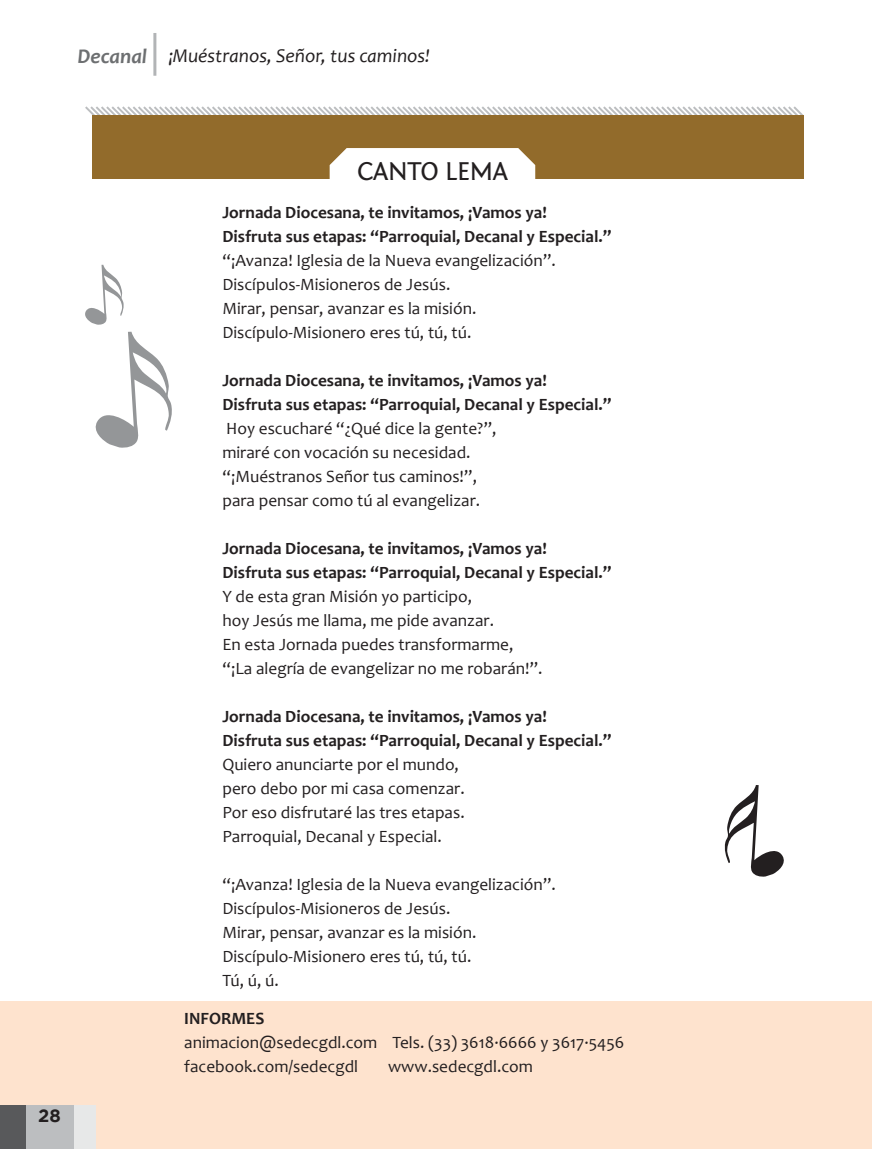
<style>
.page{position:relative;width:872px;height:1149px;background:#fff}
.page>*{position:absolute;margin:0;border:0;box-sizing:border-box;transform-origin:0 0}
.t1{font:27px "Fontin Sans";color:#231f20}
.t2{font:italic 19.5px "Candara";color:#231f20}
.t3{font:700 18px "Gotham";color:#231f20}
.t4{font:17.25px/24px "Candara";color:#231f20}
.t5{font:700 17.25px/24px "Candara";color:#231f20}
.s1{font-weight:700;font-size:21px;color:#6d6f71}
</style>
<div class="page">
<hr style="left:153px;top:33px;width:3px;height:43px;background:#b2b4b6">
<div style="left:0;top:1001px;width:872px;height:147px;background:#fee3ce"></div>
<svg style="left:85px;top:106px;width:718px;height:9px"></svg>
<div style="left:92px;top:115px;width:712px;height:64px;background:#926b2b"></div>
<svg style="left:330px;top:148px;width:205px;height:31px;background:#faf8f5"></svg>
<svg style="left:724px;top:785px;width:60px;height:91px"></svg>
<svg style="left:85px;top:265px;width:39px;height:60px"></svg>
<svg style="left:95px;top:331px;width:77px;height:117px"></svg>
<div style="left:0;top:1105px;width:96px;height:43px;background:#e7e8e8"></div>
<div style="left:0;top:1105px;width:74px;height:43px;background:#bcbec0"></div>
<div style="left:0;top:1105px;width:25px;height:43px;background:#58595b"></div>
<p class="t2" style="left:78px;top:43px;width:354px"><span class="s1">Decanal</span> ¡Muéstranos, Señor, tus caminos!</p>
<p class="t3" style="left:38px;top:1105px;width:24px">28</p>
<h1 class="t1" style="left:357px;top:156px;width:34px">CANTO</h1>
<h1 class="t1" style="left:445px;top:156px;width:30px">LEMA</h1>
<p class="t5" style="left:222px;top:200px;width:390px">Jornada Diocesana, te invitamos, ¡Vamos ya!<br>Disfruta sus etapas: “Parroquial, Decanal y Especial.”</p>
<p class="t4" style="left:222px;top:248px;width:335px">“¡Avanza! Iglesia de la Nueva evangelización”.<br>Discípulos-Misioneros de Jesús.<br>Mirar, pensar, avanzar es la misión.<br>Discípulo-Misionero eres tú, tú, tú.</p>
<p class="t5" style="left:222px;top:368px;width:390px">Jornada Diocesana, te invitamos, ¡Vamos ya!<br>Disfruta sus etapas: “Parroquial, Decanal y Especial.”</p>
<p class="t4" style="left:222px;top:416px;width:275px">Hoy escucharé “¿Qué dice la gente?”, miraré con vocación su necesidad. “¡Muéstranos Señor tus caminos!”, para pensar como tú al evangelizar.</p>
<p class="t5" style="left:222px;top:536px;width:390px">Jornada Diocesana, te invitamos, ¡Vamos ya!<br>Disfruta sus etapas: “Parroquial, Decanal y Especial.”</p>
<p class="t4" style="left:222px;top:584px;width:322px">Y de esta gran Misión yo participo,<br>hoy Jesús me llama, me pide avanzar.<br>En esta Jornada puedes transformarme, “¡La alegría de evangelizar no me robarán!”.</p>
<p class="t5" style="left:222px;top:704px;width:390px">Jornada Diocesana, te invitamos, ¡Vamos ya!<br>Disfruta sus etapas: “Parroquial, Decanal y Especial.”</p>
<p class="t4" style="left:222px;top:752px;width:242px">Quiero anunciarte por el mundo, pero debo por mi casa comenzar.<br>Por eso disfrutaré las tres etapas.<br>Parroquial, Decanal y Especial.</p>
<p class="t4" style="left:222px;top:872px;width:335px">“¡Avanza! Iglesia de la Nueva evangelización”.<br>Discípulos-Misioneros de Jesús.<br>Mirar, pensar, avanzar es la misión.<br>Discípulo-Misionero eres tú, tú, tú.<br>Tú, ú, ú.</p>
<p class="t5" style="left:184px;top:1005px;width:82px">INFORMES</p>
<p class="t4" style="left:184px;top:1029px;width:441px">animacion@sedecgdl.com Tels. (33) 3618·6666 y 3617·5456 facebook.com/sedecgdl</p>
<p class="t4" style="left:388px;top:1053px;width:146px">www.sedecgdl.com</p>
</div>
